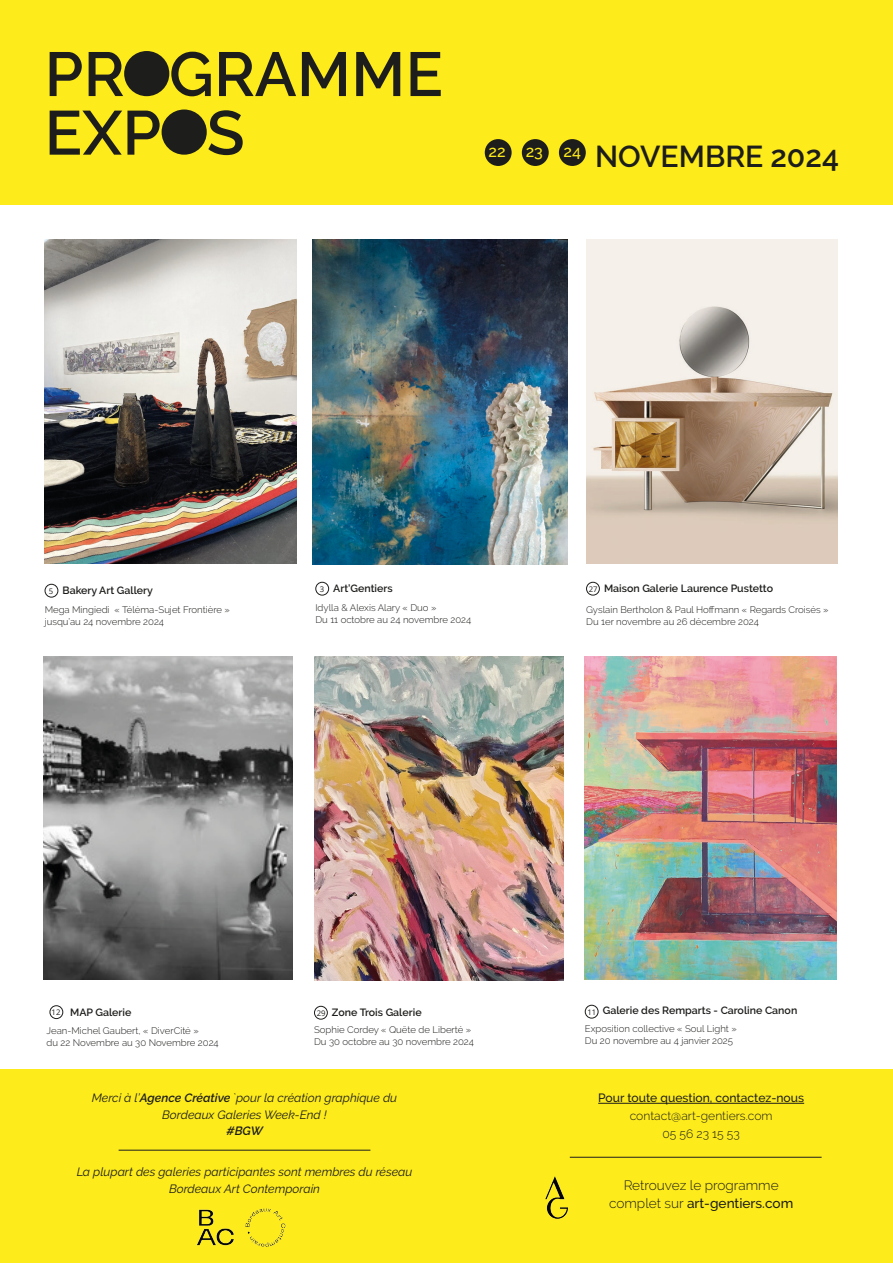
<style>
.page{position:relative;width:893px;height:1263px;background:#fff}
.page>*{position:absolute;margin:0;border:0;box-sizing:border-box;transform-origin:0 0}
.t1{font:600 62.1px "Raleway";letter-spacing:.005em;color:#1d1d1b}
.t2{font:600 30.15px "Raleway";color:#1d1d1b}
.t3{font:500 16.05px "Raleway";color:#fcea1c}
.t4{font:500 13.5px "Raleway";color:#1d1d1b}
.t5{font:300 13.5px "Raleway";color:#1d1d1b}
.t6{font:italic 12px "Raleway";color:#1d1d1b}
.t7{font:300 12px "Raleway";color:#1d1d1b}
.t8{font:500 12px "Raleway";color:#1d1d1b}
.t9{font:italic 600 12px "Raleway";color:#1d1d1b}
.t10{font:600 10.5px "Raleway";color:#1d1d1b}
.t11{font:300 9.45px "Raleway";color:#1d1d1b}
.t12{font:7.65px "Open Sans";color:#1d1d1b}
.s1{font-weight:600}
.s2{font-weight:300}
</style>
<div class="page">
<div style="left:0;top:1069px;width:893px;height:194px;background:#fdeb1b"></div>
<div style="left:0;top:0;width:893px;height:204px;background:#fdeb1b"></div>
<div style="left:124px;top:51px;width:45px;height:45px;background:#1d1d1b;border-radius:50%"></div>
<img style="left:313px;top:240px;width:254px;height:324px">
<img style="left:45px;top:240px;width:251px;height:323px">
<div style="left:45px;top:584px;width:13px;height:13px;border:1px solid #1d1d1b;border-radius:50%"></div>
<div style="left:586px;top:582px;width:14px;height:13px;border:1px solid #1d1d1b;border-radius:50%"></div>
<img style="left:586px;top:240px;width:252px;height:323px">
<div style="left:315px;top:582px;width:14px;height:13px;border:1px solid #1d1d1b;border-radius:50%"></div>
<div style="left:314px;top:1006px;width:14px;height:13px;border:1px solid #1d1d1b;border-radius:50%"></div>
<img style="left:43px;top:657px;width:249px;height:323px">
<img style="left:585px;top:656px;width:252px;height:324px">
<div style="left:585px;top:1005px;width:13px;height:13px;border:1px solid #1d1d1b;border-radius:50%"></div>
<div style="left:485px;top:139px;width:27px;height:27px;background:#1d1d1b;border-radius:50%"></div>
<div style="left:522px;top:139px;width:27px;height:27px;background:#1d1d1b;border-radius:50%"></div>
<div style="left:559px;top:139px;width:27px;height:27px;background:#1d1d1b;border-radius:50%"></div>
<hr style="left:598px;top:1103px;width:206px;height:1px;background:#1d1d1b">
<img style="left:315px;top:657px;width:248px;height:323px">
<div style="left:50px;top:1005px;width:13px;height:14px;border:1px solid #1d1d1b;border-radius:50%"></div>
<img style="left:545px;top:1176px;width:24px;height:43px">
<div style="left:162px;top:110px;width:45px;height:45px;background:#1d1d1b;border-radius:50%"></div>
<img style="left:196px;top:1208px;width:90px;height:39px">
<hr style="left:570px;top:1157px;width:252px;height:1px;background:#1d1d1b">
<hr style="left:119px;top:1150px;width:251px;height:1px;background:#1d1d1b">
<p class="t1" style="left:45px;top:38px;width:400px">PR GRAMME</p>
<p class="t1" style="left:45px;top:97px;width:201px">EXP S</p>
<p class="t3" style="left:488px;top:142px;width:19px">22</p>
<p class="t3" style="left:526px;top:142px;width:19px">23</p>
<p class="t3" style="left:563px;top:142px;width:19px">24</p>
<p class="t2" style="left:595px;top:139px;width:245px">NOVEMBRE 2024</p>
<p class="t12" style="left:49px;top:586px;width:6px">5</p>
<p class="t10" style="left:63px;top:584px;width:92px">Bakery Art Gallery</p>
<p class="t11" style="left:45px;top:604px;width:187px">Mega Mingiedi « Téléma-Sujet Frontière »</p>
<p class="t11" style="left:45px;top:616px;width:121px">jusqu’au 24 novembre 2024</p>
<p class="t12" style="left:320px;top:584px;width:6px">3</p>
<p class="t10" style="left:333px;top:582px;width:61px">Art’Gentiers</p>
<p class="t11" style="left:315px;top:602px;width:123px">Idylla &amp; Alexis Alary « Duo »</p>
<p class="t11" style="left:315px;top:614px;width:157px">Du 11 octobre au 24 novembre 2024</p>
<p class="t12" style="left:589px;top:584px;width:10px">27</p>
<p class="t10" style="left:604px;top:582px;width:171px">Maison Galerie Laurence Pustetto</p>
<p class="t11" style="left:586px;top:604px;width:244px">Gyslain Bertholon &amp; Paul Hoffmann « Regards Croisés »</p>
<p class="t11" style="left:586px;top:616px;width:174px">Du 1er novembre au 26 décembre 2024</p>
<p class="t12" style="left:52px;top:1007px;width:10px">12</p>
<p class="t10" style="left:70px;top:1006px;width:63px">MAP Galerie</p>
<p class="t12" style="left:317px;top:1007px;width:10px">29</p>
<p class="t10" style="left:332px;top:1006px;width:91px">Zone Trois Galerie</p>
<p class="t12" style="left:588px;top:1007px;width:10px">11</p>
<p class="t10" style="left:603px;top:1004px;width:196px">Galerie des Remparts - Caroline Canon</p>
<p class="t11" style="left:47px;top:1025px;width:154px">Jean-Michel Gaubert, « DiverCité »</p>
<p class="t11" style="left:47px;top:1037px;width:174px">du 22 Novembre au 30 Novembre 2024</p>
<p class="t11" style="left:314px;top:1024px;width:159px">Sophie Cordey « Quëte de Liberté »</p>
<p class="t11" style="left:314px;top:1036px;width:161px">Du 30 octobre au 30 novembre 2024</p>
<p class="t11" style="left:585px;top:1023px;width:153px">Exposition collective « Soul Light »</p>
<p class="t11" style="left:585px;top:1035px;width:150px">Du 20 novembre au 4 janvier 2025</p>
<p class="t6" style="left:92px;top:1091px;width:307px">Merci à l’<span class="s1">Agence Créative</span> `pour la création graphique du</p>
<p class="t6" style="left:162px;top:1108px;width:166px">Bordeaux Galeries Week-End !</p>
<p class="t9" style="left:227px;top:1124px;width:38px">#BGW</p>
<p class="t6" style="left:77px;top:1165px;width:337px">La plupart des galeries participantes sont membres du réseau</p>
<p class="t6" style="left:169px;top:1181px;width:152px">Bordeaux Art Contemporain</p>
<p class="t8" style="left:598px;top:1091px;width:207px">Pour toute question, contactez-nous</p>
<p class="t7" style="left:630px;top:1109px;width:144px">contact@art-gentiers.com</p>
<p class="t7" style="left:662px;top:1127px;width:79px">05 56 23 15 53</p>
<p class="t5" style="left:624px;top:1177px;width:157px">Retrouvez le programme</p>
<p class="t4" style="left:609px;top:1195px;width:186px"><span class="s2">complet sur</span> art-gentiers.com</p>
</div>
